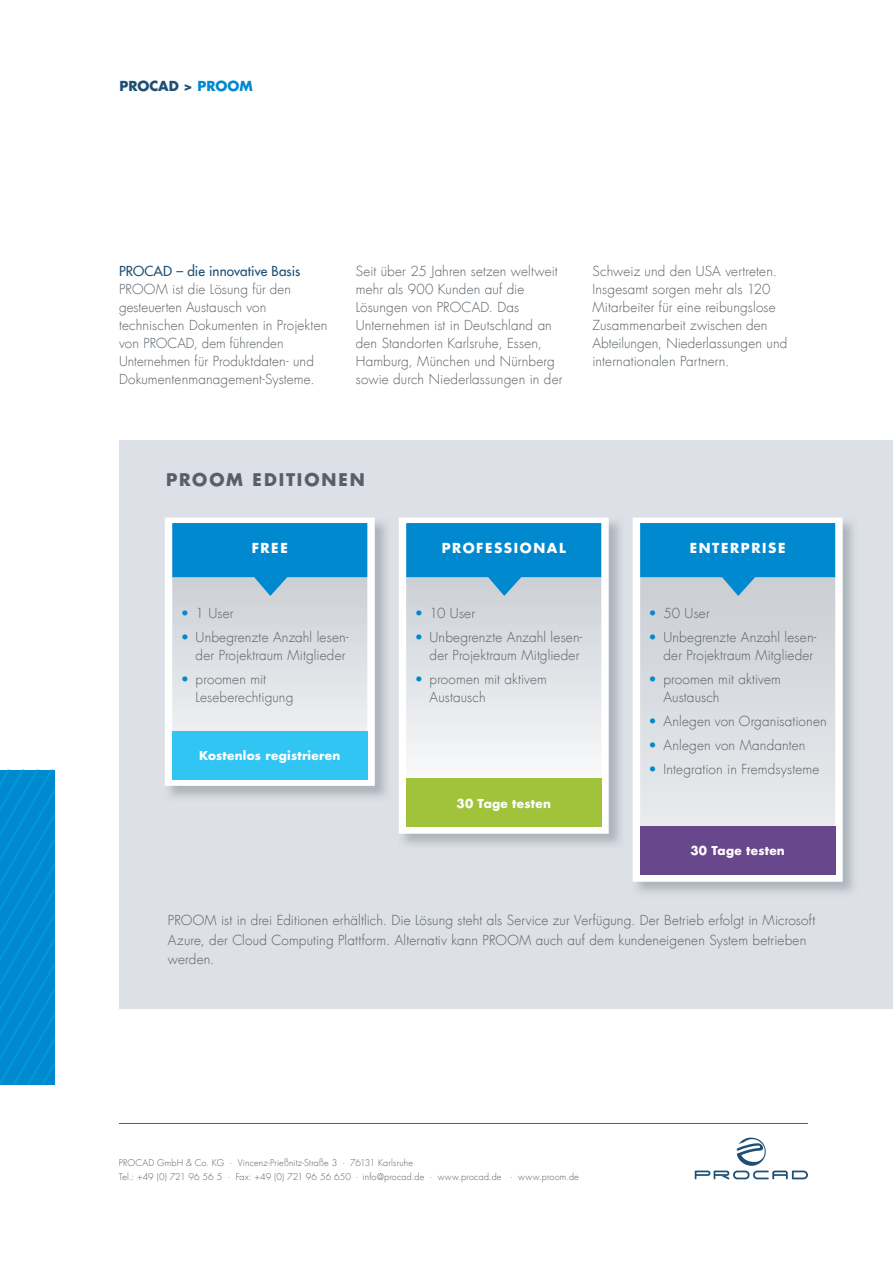
<style>
.page{position:relative;width:893px;height:1263px;background:#fff}
.page>*{position:absolute;margin:0;border:0;box-sizing:border-box;transform-origin:0 0}
.t1{font:700 17.1px "Futura Com";letter-spacing:.11em;color:#576066}
.t2{font:300 13.5px/18px "Futura Com";letter-spacing:.01em;color:#576066}
.t3{font:700 13.5px "Futura Com";letter-spacing:.12em;color:#fff}
.t4{font:500 13.5px "Futura Com";letter-spacing:.005em;color:#1d4f74}
.t5{font:700 13.5px "Futura Com";color:#1d4f74}
.t6{font:700 12px "Futura Com";letter-spacing:.02em;color:#fff}
.t7{font:300 9px/13.5px "Futura Com";letter-spacing:.015em;color:#576066}
.s1{color:#0089cf}
</style>
<div class="page">
<hr style="left:119px;top:1123px;width:689px;height:1px;background:#576066">
<svg style="left:695px;top:1137px;width:113px;height:42px"></svg>
<svg style="left:0;top:770px;width:55px;height:314px"></svg>
<div style="left:119px;top:440px;width:774px;height:568px;background:#dde0e6"></div>
<svg style="left:165px;top:517px;width:210px;height:269px;fill:#fff"></svg>
<svg style="left:172px;top:523px;width:195px;height:207px"></svg>
<div style="left:172px;top:730px;width:195px;height:49px;background:#31c5f4"></div>
<img style="left:399px;top:517px;width:222px;height:328px">
<svg style="left:399px;top:518px;width:210px;height:316px;fill:#fff"></svg>
<svg style="left:406px;top:523px;width:195px;height:255px"></svg>
<div style="left:406px;top:778px;width:195px;height:49px;background:#a0c33b"></div>
<img style="left:633px;top:517px;width:221px;height:376px">
<svg style="left:633px;top:518px;width:210px;height:364px;fill:#fff"></svg>
<svg style="left:640px;top:596px;width:195px;height:230px"></svg>
<svg style="left:640px;top:523px;width:195px;height:73px"></svg>
<div style="left:640px;top:826px;width:195px;height:49px;background:#69478d"></div>
<p class="t5" style="left:119px;top:75px;width:135px">PROCAD &gt; <span class="s1">PROOM</span></p>
<p class="t4" style="left:119px;top:261px;width:183px">PROCAD – die innovative Basis</p>
<p class="t2" style="left:119px;top:280px;width:210px">PROOM ist die Lösung für den gesteuerten Austausch von technischen Dokumenten in Projekten von PROCAD, dem führenden<br>Unter neh men für Produktdaten- und<br>Doku men ten management-Systeme.</p>
<p class="t2" style="left:356px;top:262px;width:208px">Seit über 25 Jahren setzen weltweit mehr als 900 Kunden auf die<br>Lösungen von PROCAD. Das<br>Unternehmen ist in Deutschland an den Standorten Karlsruhe, Essen,<br>Hamburg, München und Nürnberg sowie durch Nieder lassungen in der</p>
<p class="t2" style="left:592px;top:262px;width:197px">Schweiz und den USA vertreten.<br>Insgesamt sorgen mehr als 120<br>Mitarbeiter für eine reibungslose<br>Zusammenarbeit zwischen den<br>Abteilungen, Nieder lassungen und internationalen Partnern.</p>
<p class="t1" style="left:166px;top:466px;width:200px">PROOM EDITIONEN</p>
<p class="t3" style="left:252px;top:537px;width:38px">FREE</p>
<p class="t2" style="left:181px;top:604px;width:54px"><span class="s1">•</span> 1 User</p>
<p class="t2" style="left:181px;top:628px;width:169px;text-align:right"><span class="s1">•</span> Unbegrenzte Anzahl lesen&shy;der Projektraum Mitglieder</p>
<p class="t2" style="left:196px;top:670px;width:99px;text-indent:-15px"><span class="s1">•</span> proomen mit<br>Leseberechtigung</p>
<p class="t6" style="left:199px;top:746px;width:143px">Kostenlos registrieren</p>
<p class="t3" style="left:442px;top:537px;width:126px">PROFESSIONAL</p>
<p class="t2" style="left:415px;top:604px;width:62px"><span class="s1">•</span> 10 User</p>
<p class="t2" style="left:415px;top:628px;width:169px;text-align:right"><span class="s1">•</span> Unbegrenzte Anzahl lesen&shy;der Projektraum Mitglieder</p>
<p class="t2" style="left:430px;top:670px;width:119px;text-indent:-15px"><span class="s1">•</span> proomen mit aktivem<br>Austausch</p>
<p class="t6" style="left:456px;top:794px;width:96px">30 Tage testen</p>
<p class="t3" style="left:690px;top:537px;width:97px">ENTERPRISE</p>
<p class="t2" style="left:649px;top:604px;width:63px"><span class="s1">•</span> 50 User</p>
<p class="t2" style="left:649px;top:628px;width:169px;text-align:right"><span class="s1">•</span> Unbegrenzte Anzahl lesen&shy;der Projektraum Mitglieder</p>
<p class="t2" style="left:663px;top:670px;width:119px;text-indent:-15px"><span class="s1">•</span> proomen mit aktivem<br>Austausch</p>
<p class="t2" style="left:649px;top:712px;width:180px"><span class="s1">•</span> Anlegen von Organisationen</p>
<p class="t2" style="left:649px;top:736px;width:158px"><span class="s1">•</span> Anlegen von Mandanten</p>
<p class="t2" style="left:649px;top:760px;width:172px"><span class="s1">•</span> Integration in Fremdsysteme</p>
<p class="t6" style="left:690px;top:842px;width:96px">30 Tage testen</p>
<p class="t2" style="left:168px;top:911px;width:649px;line-height:19.5px">PROOM ist in drei Editionen erhältlich. Die Lösung steht als Service zur Verfügung. Der Betrieb erfolgt in Microsoft<br>Azure, der Cloud Computing Plattform. Alternativ kann PROOM auch auf dem kundeneigenen System betrieben werden.</p>
<p class="t7" style="left:119px;top:1156px;width:462px">PROCAD GmbH &amp; Co. KG · Vincenz-Prießnitz-Straße 3 · 76131 Karlsruhe<br>Tel.: +49 (0) 721 96 56 5 · Fax: +49 (0) 721 96 56 650 · info@procad.de · www.procad.de · www.proom.de</p>
</div>
